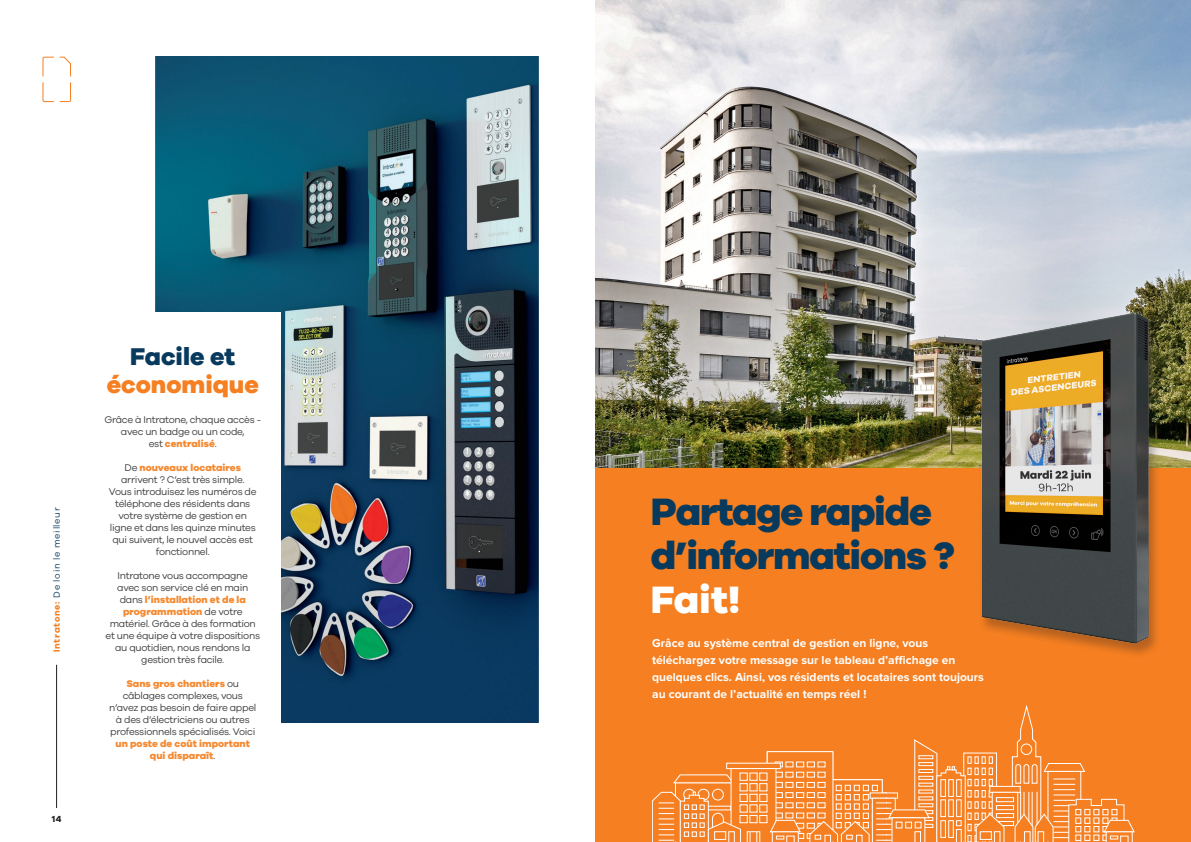
<style>
.page{position:relative;width:1191px;height:842px;background:#fff}
.page>*{position:absolute;margin:0;border:0;box-sizing:border-box;transform-origin:0 0}
._2020_INTRA_Titel_01{font:800 39.4px/44.1px "Galano Grotesque";letter-spacing:-.03em;color:#083a5e}
._2020_INTRA_Titel_01-2{font:800 39.4px "Galano Grotesque";color:#fff}
._2020_INTRA_Titel_01-3{font:800 25px/28px "Galano Grotesque";color:#f57f21;text-align:center}
.t1{font:700 12px/17px "Proxima Nova";color:#fff}
._2020_INTRA_BODY{font:10px/12px "Galano Grotesque";letter-spacing:-.03em;color:#3e3e3f;text-align:center}
.t2{font:9.1px "Galano Grotesque";letter-spacing:.075em;color:#083a5e}
.t3{font:700 9.1px "Galano Grotesque";color:#231f20}
.s1{font-weight:700;color:#f57f21}
.s2{color:#083a5e}
.s3{font-weight:800;color:#f58a32}
</style>
<div class="page">
<svg style="left:42px;top:56px;width:29px;height:47px"></svg>
<hr style="left:56px;top:665px;width:1px;height:143px;background:#231f20">
<img style="left:156px;top:57px;width:383px;height:666px">
<div style="left:68px;top:312px;width:212px;height:472px;background:#fff"></div>
<div style="left:595px;top:468px;width:596px;height:374px;background:#f57f21"></div>
<svg style="left:652px;top:706px;width:482px;height:135px"></svg>
<img style="left:595px;top:0;width:596px;height:468px">
<img style="left:955px;top:300px;width:221px;height:355px">
<p class="t2" style="left:51px;top:652px;width:146px;rotate:-90deg"><span class="s1">Intratone:</span> De loin le meilleur</p>
<p class="t3" style="left:52px;top:813px;width:11px">14</p>
<p class="_2020_INTRA_Titel_01-3" style="left:107px;top:342px;width:154px"><span class="s2">Facile et </span>économique</p>
<p class="_2020_INTRA_BODY" style="left:104px;top:413px;width:158px">Grâce à Intratone, chaque accès - avec un badge ou un code,<br>est <span class="s3">centralisé</span>.</p>
<p class="_2020_INTRA_BODY" style="left:109px;top:461px;width:149px">De <span class="s3">nouveaux locataires </span>arrivent ? C’est très simple.<br>Vous introduisez les numéros de téléphone des résidents dans votre système de gestion en ligne et dans les quinze minutes qui suivent, le nouvel accès est fonctionnel.</p>
<p class="_2020_INTRA_BODY" style="left:105px;top:569px;width:156px">Intratone vous accompagne avec son service clé en main dans <span class="s3">l’installation et de la programmation</span> de votre matériel. Grâce à des formation et une équipe à votre dispositions au quotidien, nous rendons la gestion très facile.</p>
<p class="_2020_INTRA_BODY" style="left:109px;top:677px;width:149px"><span class="s3">Sans gros chantiers</span> ou câblages complexes, vous n’avez pas besoin de faire appel à des d’électriciens ou autres professionnels spécialisés. Voici <span class="s3">un poste de coût important qui disparaît</span>.</p>
<p class="_2020_INTRA_Titel_01" style="left:651px;top:488px;width:305px">Partage rapide d’informations ?</p>
<p class="_2020_INTRA_Titel_01-2" style="left:651px;top:575px;width:91px">Fait!</p>
<p class="t1" style="left:652px;top:635px;width:333px">Grâce au système central de gestion en ligne, vous téléchargez votre message sur le tableau d’affichage en quelques clics. Ainsi, vos résidents et locataires sont toujours au courant de l’actualité en temps réel !</p>
</div>
